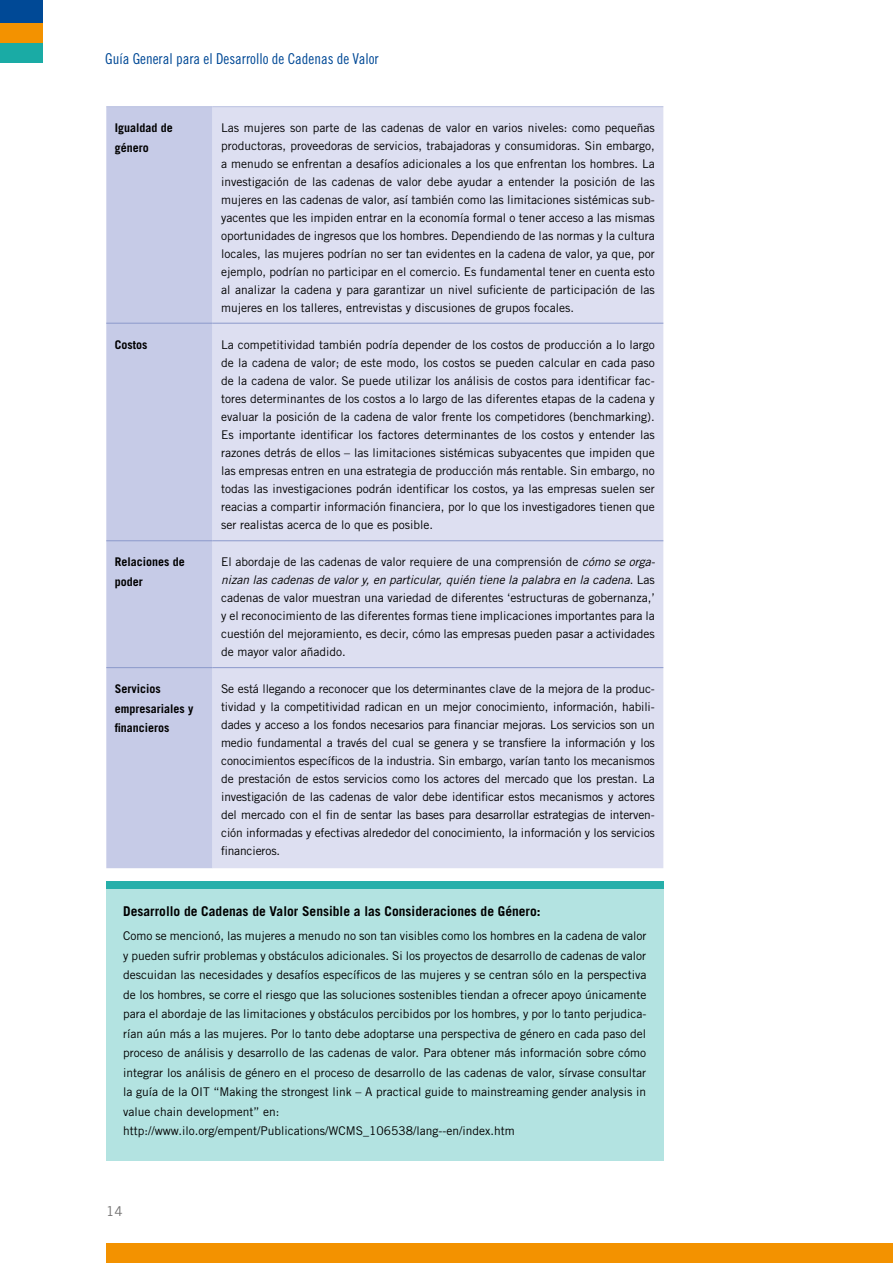
<style>
.page{position:relative;width:893px;height:1263px;background:#fff}
.page>*{position:absolute;margin:0;border:0;box-sizing:border-box;transform-origin:0 0}
.t1{font:15px "Trade Gothic LT Std Cn 18";color:#004996}
.t2{font:700 13.5px "Trade Gothic LT Std";color:#000}
.t3{font:13.5px "Trade Gothic LT Std";color:#706f6f}
.t4{font:12px/18px "Trade Gothic LT Std";color:#000;text-align:justify}
.t5{font:700 12px/19.5px "Trade Gothic LT Std";color:#000}
.s1{font-style:italic}
</style>
<div class="page">
<div style="left:0;top:43px;width:43px;height:20px;background:#1aaba5"></div>
<div style="left:0;top:23px;width:43px;height:20px;background:#f39200"></div>
<div style="left:0;top:0;width:43px;height:23px;background:#004996"></div>
<div style="left:106px;top:1243px;width:787px;height:20px;background:#f39200"></div>
<div style="left:106px;top:107px;width:107px;height:761px;background:#c6cbe7"></div>
<div style="left:213px;top:107px;width:450px;height:761px;background:#dddff1"></div>
<hr style="left:106px;top:106px;width:107px;height:1px;background:#bac1e1">
<hr style="left:213px;top:106px;width:450px;height:1px;background:#bac1e1">
<hr style="left:106px;top:323px;width:107px;height:1px;background:#8b99cb">
<hr style="left:106px;top:540px;width:107px;height:1px;background:#8b99cb">
<hr style="left:106px;top:667px;width:107px;height:1px;background:#8b99cb">
<hr style="left:213px;top:323px;width:450px;height:1px;background:#8b99cb">
<hr style="left:213px;top:540px;width:450px;height:1px;background:#8b99cb">
<hr style="left:213px;top:667px;width:450px;height:1px;background:#8b99cb">
<div style="left:106px;top:881px;width:557px;height:8px;background:#26afaa"></div>
<div style="left:106px;top:889px;width:557px;height:272px;background:#b3e3e1"></div>
<p class="t1" style="left:105px;top:49px;width:275px">Guía General para el Desarrollo de Cadenas de Valor</p>
<p class="t5" style="left:115px;top:118px;width:60px">Igualdad de género</p>
<p class="t4" style="left:221px;top:119px;width:435px">Las mujeres son parte de las cadenas de valor en varios niveles: como pequeñas productoras, proveedoras de servicios, trabajadoras y consumidoras. Sin embargo, a menudo se enfrentan a desafíos adicionales a los que enfrentan los hombres. La investigación de las cadenas de valor debe ayudar a entender la posición de las mujeres en las cadenas de valor, así también como las limitaciones sistémicas sub&shy;yacentes que les impiden entrar en la economía formal o tener acceso a las mismas oportunidades de ingresos que los hombres. Dependiendo de las normas y la cultura locales, las mujeres podrían no ser tan evidentes en la cadena de valor, ya que, por ejemplo, podrían no participar en el comercio. Es fundamental tener en cuenta esto al analizar la cadena y para garantizar un nivel suficiente de participación de las mujeres en los talleres, entrevistas y discusiones de grupos focales.</p>
<p class="t5" style="left:115px;top:335px;width:34px">Costos</p>
<p class="t4" style="left:221px;top:335px;width:435px">La competitividad también podría depender de los costos de producción a lo largo de la cadena de valor; de este modo, los costos se pueden calcular en cada paso de la cadena de valor. Se puede utilizar los análisis de costos para identificar fac&shy;tores determinantes de los costos a lo largo de las diferentes etapas de la cadena y evaluar la posición de la cadena de valor frente los competidores (benchmarking).<br>Es importante identificar los factores determinantes de los costos y entender las razones detrás de ellos – las limitaciones sistémicas subyacentes que impiden que las empresas entren en una estrategia de producción más rentable. Sin embargo, no todas las investigaciones podrán identificar los costos, ya las empresas suelen ser reacias a compartir información financiera, por lo que los investigadores tienen que ser realistas acerca de lo que es posible.</p>
<p class="t5" style="left:115px;top:552px;width:72px">Relaciones de poder</p>
<p class="t4" style="left:221px;top:553px;width:436px">El abordaje de las cadenas de valor requiere de una comprensión de <span class="s1">cómo se orga&shy;nizan las cadenas de valor y, en particular, quién tiene la palabra en la cadena</span>. Las cadenas de valor muestran una variedad de diferentes ‘estructuras de gobernanza,’ y el reconocimiento de las diferentes formas tiene implicaciones importantes para la cuestión del mejoramiento, es decir, cómo las empresas pueden pasar a actividades de mayor valor añadido.</p>
<p class="t5" style="left:115px;top:679px;width:80px">Servicios empresariales y financieros</p>
<p class="t4" style="left:221px;top:680px;width:435px">Se está llegando a reconocer que los determinantes clave de la mejora de la produc&shy;tividad y la competitividad radican en un mejor conocimiento, información, habili&shy;dades y acceso a los fondos necesarios para financiar mejoras. Los servicios son un medio fundamental a través del cual se genera y se transfiere la información y los conocimientos específicos de la industria. Sin embargo, varían tanto los mecanismos de prestación de estos servicios como los actores del mercado que los prestan. La investigación de las cadenas de valor debe identificar estos mecanismos y actores del mercado con el fin de sentar las bases para desarrollar estrategias de interven&shy;ción informadas y efectivas alrededor del conocimiento, la información y los servicios financieros.</p>
<p class="t2" style="left:123px;top:903px;width:419px">Desarrollo de Cadenas de Valor Sensible a las Consideraciones de Género:</p>
<p class="t4" style="left:123px;top:926px;width:525px;line-height:19.5px;text-align:left">Como se mencionó, las mujeres a menudo no son tan visibles como los hombres en la cadena de valor y pueden sufrir problemas y obstáculos adicionales. Si los proyectos de desarrollo de cadenas de valor descuidan las necesidades y desafíos específicos de las mujeres y se centran sólo en la perspectiva de los hombres, se corre el riesgo que las soluciones sostenibles tiendan a ofrecer apoyo únicamente para el abordaje de las limitaciones y obstáculos percibidos por los hombres, y por lo tanto perjudica&shy;rían aún más a las mujeres. Por lo tanto debe adoptarse una perspectiva de género en cada paso del proceso de análisis y desarrollo de las cadenas de valor. Para obtener más información sobre cómo integrar los análisis de género en el proceso de desarrollo de las cadenas de valor, sírvase consultar la guía de la OIT “Making the strongest link – A practical guide to mainstreaming gender analysis in value chain development” en: http://www.ilo.org/empent/Publications/WCMS_106538/lang--en/index.htm</p>
<p class="t3" style="left:106px;top:1202px;width:18px">14</p>
</div>
